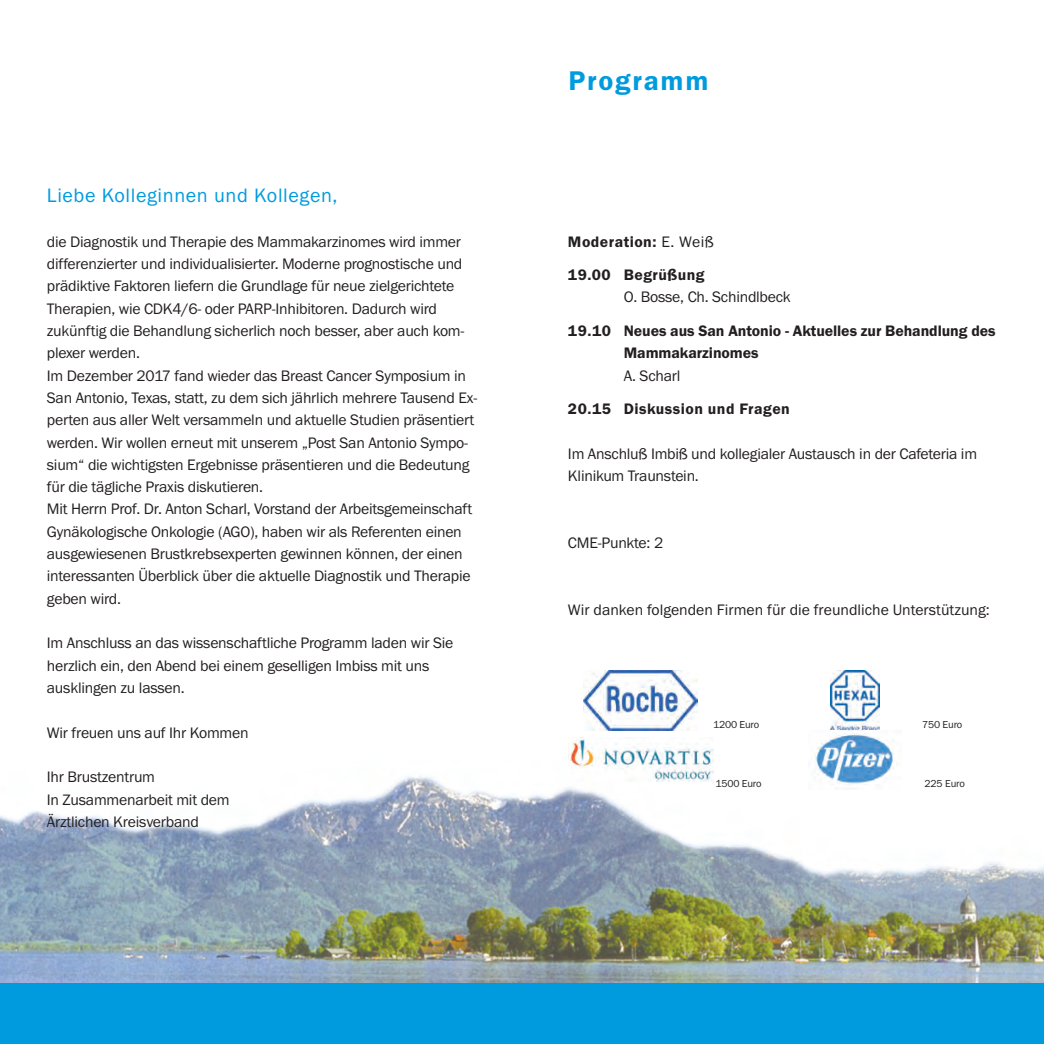
<style>
.page{position:relative;width:1044px;height:1044px;background:#fff}
.page>*{position:absolute;margin:0;border:0;box-sizing:border-box;transform-origin:0 0}
.t1{font:600 28px "Franklin Gothic";letter-spacing:.06em;color:#009bde}
.t2{font:20.12px "Franklin Gothic";letter-spacing:.03em;color:#009bde}
.t3{font:15.75px/22.4px "Franklin Gothic";letter-spacing:-.015em;color:#231f20}
.t4{font:600 15.75px/22.4px "Franklin Gothic";letter-spacing:-.005em;color:#231f20}
.t5{font:600 15.75px/33.4px "Franklin Gothic";letter-spacing:.03em;color:#231f20}
.t6{font:10.5px "Franklin Gothic";letter-spacing:-.015em;color:#231f20}
.s1{font-weight:400}
</style>
<div class="page">
<img style="left:0;top:760px;width:1044px;height:223px">
<img style="left:583px;top:671px;width:115px;height:59px">
<img style="left:830px;top:671px;width:49px;height:59px">
<img style="left:568px;top:739px;width:145px;height:42px">
<img style="left:808px;top:730px;width:93px;height:59px">
<div style="left:0;top:983px;width:1044px;height:61px;background:#009bde"></div>
<p class="t2" style="left:47px;top:183px;width:292px">Liebe Kolleginnen und Kollegen,</p>
<p class="t3" style="left:47px;top:230px;width:432px">die Diagnostik und Therapie des Mammakarzinomes wird immer differenzierter und individualisierter. Moderne prognostische und prädiktive Faktoren liefern die Grundlage für neue zielgerichtete Therapien, wie CDK4/6- oder PARP-Inhibitoren. Dadurch wird zukünftig die Behandlung sicherlich noch besser, aber auch kom&shy;plexer werden.<br>Im Dezember 2017 fand wieder das Breast Cancer Symposium in San Antonio, Texas, statt, zu dem sich jährlich mehrere Tausend Ex&shy;perten aus aller Welt versammeln und aktuelle Studien präsentiert werden. Wir wollen erneut mit unserem „Post San Antonio Sympo&shy;sium“ die wichtigsten Ergebnisse präsentieren und die Bedeutung für die tägliche Praxis diskutieren.<br>Mit Herrn Prof. Dr. Anton Scharl, Vorstand der Arbeitsgemeinschaft Gynäkologische Onkologie (AGO), haben wir als Referenten einen ausgewiesenen Brustkrebsexperten gewinnen können, der einen interessanten Überblick über die aktuelle Diagnostik und Therapie geben wird.</p>
<p class="t3" style="left:47px;top:632px;width:408px">Im Anschluss an das wissenschaftliche Programm laden wir Sie herzlich ein, den Abend bei einem geselligen Imbiss mit uns ausklingen zu lassen.</p>
<p class="t3" style="left:47px;top:721px;width:203px">Wir freuen uns auf Ihr Kommen</p>
<p class="t3" style="left:47px;top:766px;width:184px">Ihr Brustzentrum<br>In Zusammenarbeit mit dem<br>Ärztlichen Kreisverband</p>
<h1 class="t1" style="left:568px;top:64px;width:141px">Programm</h1>
<p class="t5" style="left:568px;top:224px;width:147px">Moderation: <span class="s1">E. Weiß<br></span>19.00 Begrüßung</p>
<p class="t3" style="left:624px;top:286px;width:168px">O. Bosse, Ch. Schindlbeck</p>
<p class="t4" style="left:624px;top:319px;width:373px;text-indent:-56px">19.10 Neues aus San Antonio - Aktuelles zur Behandlung des<br>Mammakarzinomes</p>
<p class="t3" style="left:624px;top:364px;width:58px">A. Scharl</p>
<p class="t5" style="left:568px;top:392px;width:223px">20.15 Diskussion und Fragen</p>
<p class="t3" style="left:568px;top:442px;width:411px">Im Anschluß Imbiß und kollegialer Austausch in der Cafeteria im<br>Klinikum Traunstein.</p>
<p class="t3" style="left:568px;top:531px;width:97px">CME-Punkte: 2</p>
<p class="t3" style="left:568px;top:598px;width:423px">Wir danken folgenden Firmen für die freundliche Unterstützung:</p>
<p class="t6" style="left:713px;top:718px;width:48px">1200 Euro</p>
<p class="t6" style="left:922px;top:718px;width:42px">750 Euro</p>
<p class="t6" style="left:715px;top:777px;width:47px">1500 Euro</p>
<p class="t6" style="left:924px;top:777px;width:42px">225 Euro</p>
</div>
